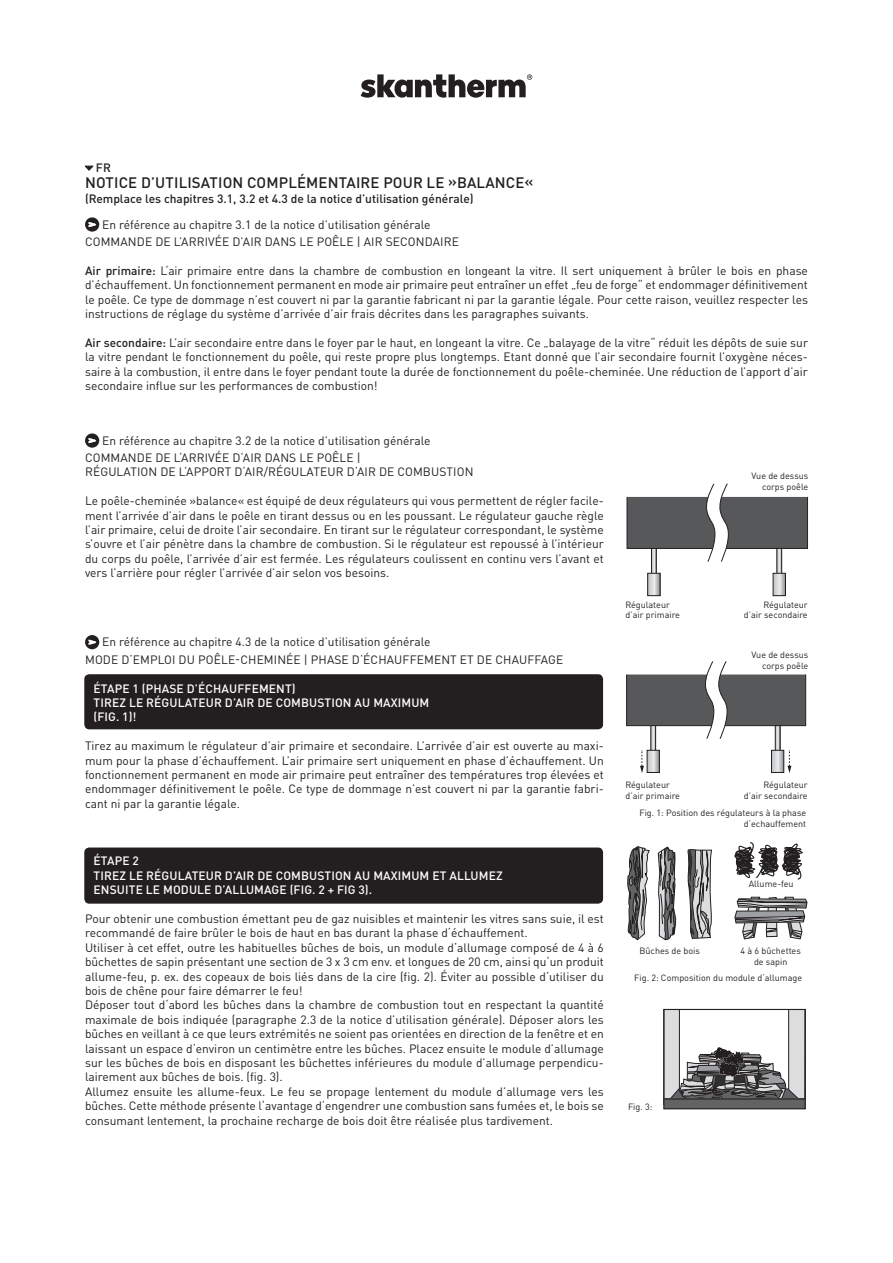
<style>
.page{position:relative;width:893px;height:1263px;background:#fff}
.page>*{position:absolute;margin:0;border:0;box-sizing:border-box;transform-origin:0 0}
.t1{font:500 15px "DIN Pro";letter-spacing:.01em;color:#231f20}
.t2{font:12px/14.4px "DIN Pro";color:#231f20}
.t3{font:500 12px/14.4px "DIN Pro";letter-spacing:.01em;color:#fff}
.t4{font:500 12px "DIN Pro";color:#231f20}
.t5{font:9px/10.8px "DIN Pro";color:#231f20;text-align:right}
.s1{font-weight:500}
</style>
<div class="page">
<div style="left:85px;top:848px;width:517px;height:55px;background:#231f20;border-radius:4px"></div>
<div style="left:84px;top:847px;width:519px;height:57px;border:2px solid #231f20;border-radius:4px"></div>
<div style="left:85px;top:675px;width:517px;height:54px;background:#231f20;border-radius:4px"></div>
<div style="left:84px;top:674px;width:519px;height:55px;border:2px solid #231f20;border-radius:4px"></div>
<svg style="left:361px;top:74px;width:171px;height:24px"></svg>
<svg style="left:85px;top:166px;width:9px;height:5px"></svg>
<div style="left:85px;top:217px;width:14px;height:15px;background:#231f20;border-radius:50%"></div>
<svg style="left:88px;top:222px;width:8px;height:5px"></svg>
<div style="left:85px;top:433px;width:14px;height:15px;background:#231f20;border-radius:50%"></div>
<svg style="left:88px;top:438px;width:8px;height:5px"></svg>
<div style="left:85px;top:635px;width:14px;height:14px;background:#231f20;border-radius:50%"></div>
<svg style="left:88px;top:640px;width:8px;height:5px"></svg>
<div style="left:651px;top:542px;width:5px;height:35px;background:#dcdddf"></div>
<div style="left:651px;top:542px;width:6px;height:35px;border:1px solid #231f20"></div>
<svg style="left:649px;top:575px;width:9px;height:19px"></svg>
<div style="left:647px;top:573px;width:13px;height:23px;border:1px solid #231f20"></div>
<svg style="left:778px;top:549px;width:2px;height:24px"></svg>
<div style="left:776px;top:542px;width:6px;height:35px;border:1px solid #231f20"></div>
<svg style="left:775px;top:575px;width:9px;height:19px"></svg>
<div style="left:773px;top:573px;width:13px;height:23px;border:1px solid #231f20"></div>
<div style="left:627px;top:496px;width:181px;height:53px;background:#57585a;border:1px solid #231f20"></div>
<svg style="left:704px;top:483px;width:25px;height:79px"></svg>
<svg style="left:665px;top:1011px;width:139px;height:88px"></svg>
<div style="left:664px;top:1099px;width:141px;height:10px;background:#3e3e3f"></div>
<div style="left:664px;top:1100px;width:141px;height:9px;background:#636366"></div>
<div style="left:663px;top:1009px;width:143px;height:100px;border:1px solid #231f20"></div>
<svg style="left:652px;top:726px;width:2px;height:24px"></svg>
<div style="left:650px;top:719px;width:6px;height:35px;border:1px solid #231f20"></div>
<svg style="left:649px;top:752px;width:9px;height:19px"></svg>
<div style="left:647px;top:750px;width:13px;height:23px;border:1px solid #231f20"></div>
<svg style="left:777px;top:726px;width:1px;height:24px"></svg>
<div style="left:775px;top:719px;width:5px;height:35px;border:1px solid #231f20"></div>
<svg style="left:773px;top:752px;width:9px;height:19px"></svg>
<div style="left:771px;top:750px;width:13px;height:23px;border:1px solid #231f20"></div>
<div style="left:626px;top:674px;width:180px;height:52px;background:#57585a;border:1px solid #231f20"></div>
<svg style="left:703px;top:661px;width:25px;height:78px"></svg>
<svg style="left:787px;top:750px;width:4px;height:23px"></svg>
<svg style="left:640px;top:750px;width:4px;height:23px"></svg>
<svg style="left:734px;top:896px;width:74px;height:44px"></svg>
<svg style="left:687px;top:849px;width:25px;height:90px;background:#929193"></svg>
<svg style="left:658px;top:846px;width:18px;height:95px;background:#7f7e80"></svg>
<svg style="left:627px;top:846px;width:23px;height:95px"></svg>
<svg style="left:734px;top:842px;width:69px;height:38px"></svg>
<p class="t4" style="left:96px;top:158px;width:16px">FR</p>
<p class="t1" style="left:85px;top:171px;width:450px">NOTICE D’UTILISATION COMPLÉMENTAIRE POUR LE »BALANCE«</p>
<p class="t4" style="left:85px;top:189px;width:390px">(Remplace les chapitres 3.1, 3.2 et 4.3 de la notice d’utilisation générale)</p>
<p class="t2" style="left:85px;top:214px;width:375px;line-height:17.4px;text-indent:17px">En référence au chapitre 3.1 de la notice d’utilisation générale<br>COMMANDE DE L’ARRIVÉE D’AIR DANS LE POÊLE | AIR SECONDAIRE</p>
<p class="t2" style="left:85px;top:262px;width:724px;text-align:justify"><span class="s1">Air primaire:</span> L‘air primaire entre dans la chambre de combustion en longeant la vitre. Il sert uniquement à brûler le bois en phase d’échauffement. Un fonctionnement permanent en mode air primaire peut entraîner un effet „feu de forge“ et endommager définitivement le poêle. Ce type de dommage n’est couvert ni par la garantie fabricant ni par la garantie légale. Pour cette raison, veuillez respecter les instructions de réglage du système d’arrivée d’air frais décrites dans les paragraphes suivants.</p>
<p class="t2" style="left:85px;top:334px;width:724px;text-align:justify"><span class="s1">Air secondaire:</span> L’air secondaire entre dans le foyer par le haut, en longeant la vitre. Ce „balayage de la vitre“ réduit les dépôts de suie sur la vitre pendant le fonctionnement du poêle, qui reste propre plus longtemps. Etant donné que l’air secondaire fournit l’oxygène néces&shy;saire à la combustion, il entre dans le foyer pendant toute la durée de fonctionnement du poêle-cheminée. Une réduction de l’apport d’air secondaire influe sur les performances de combustion!</p>
<p class="t2" style="left:85px;top:430px;width:347px;line-height:17.4px;text-indent:17px">En référence au chapitre 3.2 de la notice d’utilisation générale<br>COMMANDE DE L‘ARRIVÉE D‘AIR DANS LE POÊLE |</p>
<p class="t2" style="left:85px;top:464px;width:390px">RÉGULATION DE L‘APPORT D‘AIR/RÉGULATEUR D‘AIR DE COMBUSTION</p>
<p class="t2" style="left:85px;top:492px;width:520px;text-align:justify">Le poêle-cheminée »balance« est équipé de deux régulateurs qui vous permettent de régler facile&shy;ment l’arrivée d’air dans le poêle en tirant dessus ou en les poussant. Le régulateur gauche règle l’air primaire, celui de droite l’air secondaire. En tirant sur le régulateur correspondant, le système s’ouvre et l’air pénètre dans la chambre de combustion. Si le régulateur est repoussé à l’intérieur du corps du poêle, l’arrivée d’air est fermée. Les régulateurs coulissent en continu vers l’avant et vers l’arrière pour régler l’arrivée d’air selon vos besoins.</p>
<p class="t2" style="left:85px;top:632px;width:480px;line-height:17.4px;text-indent:17px">En référence au chapitre 4.3 de la notice d’utilisation générale<br>MODE D‘EMPLOI DU POÊLE-CHEMINÉE | PHASE D‘ÉCHAUFFEMENT ET DE CHAUFFAGE</p>
<p class="t3" style="left:94px;top:680px;width:337px">ÉTAPE 1 (PHASE D’ÉCHAUFFEMENT)<br>TIREZ LE RÉGULATEUR D’AIR DE COMBUSTION AU MAXIMUM (FIG. 1)!</p>
<p class="t2" style="left:85px;top:737px;width:520px;text-align:justify">Tirez au maximum le régulateur d’air primaire et secondaire. L’arrivée d’air est ouverte au maxi&shy;mum pour la phase d’échauffement. L’air primaire sert uniquement en phase d’échauffement. Un fonctionnement permanent en mode air primaire peut entraîner des températures trop élevées et endommager définitivement le poêle. Ce type de dommage n’est couvert ni par la garantie fabri&shy;cant ni par la garantie légale.</p>
<p class="t3" style="left:94px;top:852px;width:411px">ÉTAPE 2<br>TIREZ LE RÉGULATEUR D’AIR DE COMBUSTION AU MAXIMUM ET ALLUMEZ<br>ENSUITE LE MODULE D’ALLUMAGE (FIG. 2 + FIG 3).</p>
<p class="t2" style="left:85px;top:910px;width:520px">Pour obtenir une combustion émettant peu de gaz nuisibles et maintenir les vitres sans suie, il est recommandé de faire brûler le bois de haut en bas durant la phase d‘échauffement.<br>Utiliser à cet effet, outre les habituelles bûches de bois, un module d‘allumage composé de 4 à 6 bûchettes de sapin présentant une section de 3 x 3 cm env. et longues de 20 cm, ainsi qu‘un produit allume-feu, p. ex. des copeaux de bois liés dans de la cire (fig. 2). Éviter au possible d‘utiliser du bois de chêne pour faire démarrer le feu!<br>Déposer tout d‘abord les bûches dans la chambre de combustion tout en respectant la quantité maximale de bois indiquée (paragraphe 2.3 de la notice d’utilisation générale). Déposer alors les bûches en veillant à ce que leurs extrémités ne soient pas orientées en direction de la fenêtre et en laissant un espace d‘environ un centimètre entre les bûches. Placez ensuite le module d’allumage sur les bûches de bois en disposant les bûchettes inférieures du module d’allumage perpendicu&shy;lairement aux bûches de bois. (fig. 3).<br>Allumez ensuite les allume-feux. Le feu se propage lentement du module d’allumage vers les bûches. Cette méthode présente l‘avantage d‘engendrer une combustion sans fumées et, le bois se consumant lentement, la prochaine recharge de bois doit être réalisée plus tardivement.</p>
<p class="t5" style="left:625px;top:599px;width:56px;text-align:left">Régulateur d’air primaire</p>
<p class="t5" style="left:625px;top:779px;width:56px;text-align:left">Régulateur d’air primaire</p>
<p class="t5" style="left:752px;top:470px;width:58px">Vue de dessus corps poêle</p>
<p class="t5" style="left:744px;top:599px;width:65px">Régulateur d’air secondaire</p>
<p class="t5" style="left:752px;top:648px;width:58px">Vue de dessus corps poêle</p>
<p class="t5" style="left:744px;top:779px;width:65px">Régulateur d’air secondaire</p>
<p class="t5" style="left:639px;top:806px;width:168px">Fig. 1: Position des régulateurs à la phase d‘echauffement</p>
<p class="t5" style="left:749px;top:878px;width:46px">Allume-feu</p>
<p class="t5" style="left:640px;top:944px;width:62px">Bûches de bois</p>
<p class="t5" style="left:741px;top:944px;width:62px;text-align:center">4 à 6 bûchettes de sapin</p>
<p class="t5" style="left:634px;top:971px;width:169px">Fig. 2: Composition du module d‘allumage</p>
<p class="t5" style="left:628px;top:1100px;width:26px">Fig. 3:</p>
</div>
